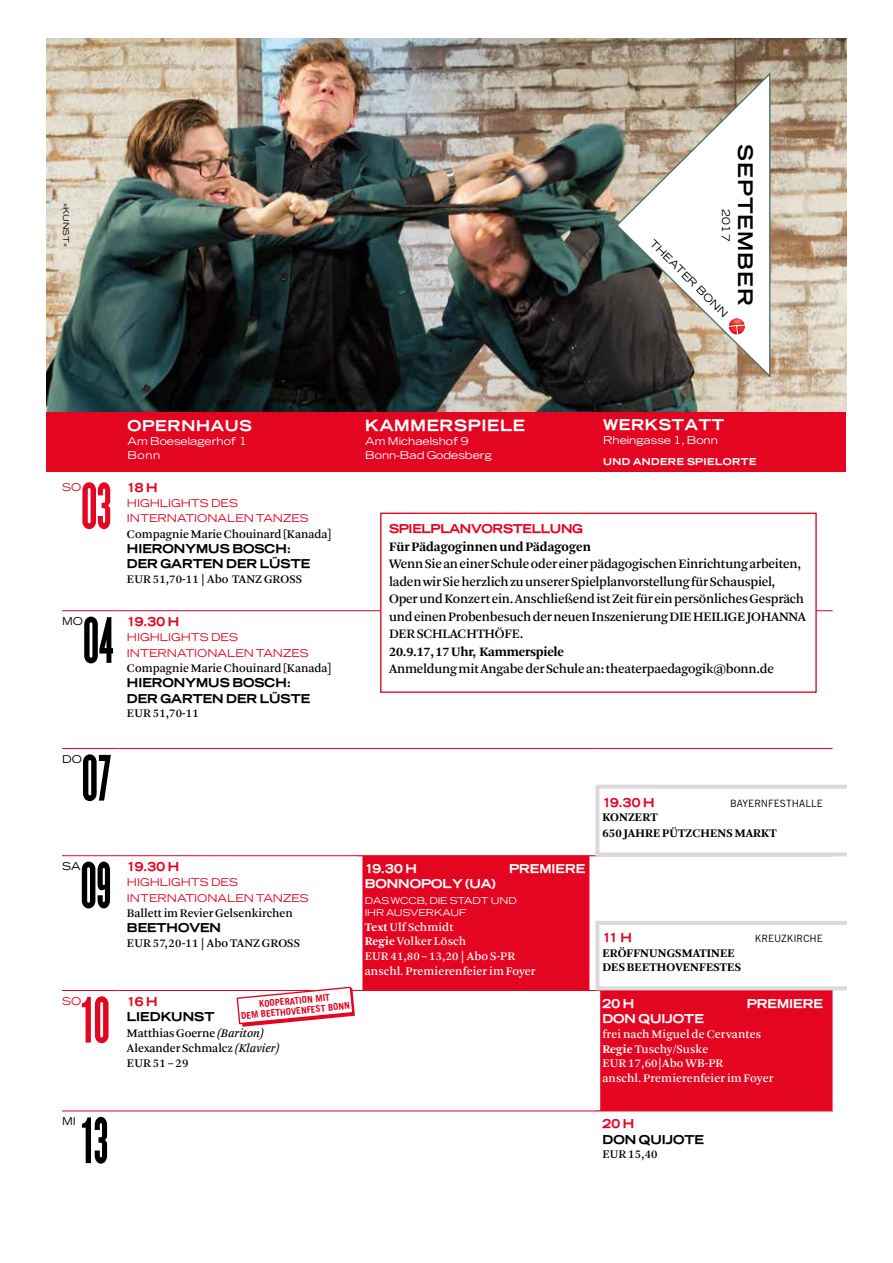
<style>
.page{position:relative;width:893px;height:1263px;background:#fff}
.page>*{position:absolute;margin:0;border:0;box-sizing:border-box;transform-origin:0 0}
.t1{font:57.15px "Champion HTF Bantamweight";color:#000}
.t2{font:57.15px "Champion HTF Bantamweight";color:#e40521}
.t3{font:700 expanded 20.1px "Trade Gothic LT Std";letter-spacing:.05em;color:#000}
.t4{font:900 15.45px "Trade Gothic Supre LH";letter-spacing:.05em;color:#fff}
.t5{font:900 14.85px "Trade Gothic Supre LH";letter-spacing:.05em;color:#fff}
.t6{font:13.5px/17.4px "Arnhem Pro";letter-spacing:-.015em;color:#000}
.t7{font:700 13.5px "Arnhem Pro";color:#000}
.t8{font:12.15px/15px "Arnhem Pro";color:#000}
.t9{font:12.15px/14.9px "Arnhem Pro";letter-spacing:.01em;color:#fff}
.t10{font:900 12.15px/15.3px "Trade Gothic Supre LH";color:#000}
.t11{font:700 12.15px/15.3px "Arnhem Pro";letter-spacing:.01em;color:#000}
.t12{font:900 12.15px "Trade Gothic Supre LH";letter-spacing:-.025em;color:#e40521}
.t13{font:900 12.15px "Trade Gothic Supre LH";color:#fff}
.t14{font:expanded 10.8px/15.3px "Trade Gothic LH";color:#e40521}
.t15{font:expanded 10.8px/14.1px "Trade Gothic LH";color:#fff}
.t16{font:expanded 10.8px/14.1px "Trade Gothic LT Std";color:#fff}
.t17{font:expanded 10.8px "Trade Gothic LH";letter-spacing:.01em;color:#000}
.t18{font:expanded 10.5px "Trade Gothic LH";color:#000}
.t19{font:10.05px "Trade Gothic";color:#000}
.t20{font:700 9.45px/10.1px "Trade Gothic";color:#e40521;text-align:center}
.t21{font:expanded 9.45px/12.1px "Trade Gothic LH";color:#fff}
.t22{font:900 9.45px "Trade Gothic Supre LH";letter-spacing:.05em;color:#fff}
.t23{font:expanded 8.1px "Trade Gothic LH";color:#000}
.s1{font-style:italic}
.s2{font-weight:700}
</style>
<div class="page">
<svg style="left:362px;top:856px;width:470px;height:254px;fill:#e40521"></svg>
<div style="left:589px;top:856px;width:11px;height:134px;background:#fff"></div>
<div style="left:589px;top:991px;width:11px;height:119px;background:#fff"></div>
<hr style="left:62px;top:610px;width:57px;height:1px;background:#e40521">
<hr style="left:119px;top:610px;width:238px;height:1px;background:#e40521">
<hr style="left:357px;top:610px;width:238px;height:1px;background:#e40521">
<hr style="left:595px;top:610px;width:237px;height:1px;background:#e40521">
<hr style="left:62px;top:748px;width:57px;height:1px;background:#e40521">
<hr style="left:119px;top:748px;width:238px;height:1px;background:#e40521">
<hr style="left:357px;top:748px;width:238px;height:1px;background:#e40521">
<hr style="left:595px;top:748px;width:237px;height:1px;background:#e40521">
<hr style="left:62px;top:855px;width:57px;height:1px;background:#e40521">
<hr style="left:119px;top:855px;width:238px;height:1px;background:#e40521">
<hr style="left:357px;top:855px;width:238px;height:1px;background:#e40521">
<hr style="left:62px;top:990px;width:57px;height:1px;background:#e40521">
<hr style="left:119px;top:990px;width:238px;height:1px;background:#e40521">
<hr style="left:357px;top:990px;width:238px;height:1px;background:#e40521">
<hr style="left:595px;top:990px;width:237px;height:1px;background:#e40521">
<hr style="left:62px;top:1110px;width:57px;height:1px;background:#e40521">
<hr style="left:119px;top:1110px;width:238px;height:1px;background:#e40521">
<hr style="left:357px;top:1110px;width:238px;height:1px;background:#e40521">
<hr style="left:595px;top:1110px;width:237px;height:1px;background:#e40521">
<svg style="left:236px;top:986px;width:119px;height:41px"></svg>
<div style="left:47px;top:412px;width:799px;height:59px;background:#e40521"></div>
<div style="left:381px;top:513px;width:435px;height:179px;background:#fff"></div>
<div style="left:380px;top:513px;width:437px;height:180px;border:1px solid #e40521"></div>
<svg style="left:595px;top:785px;width:251px;height:71px"></svg>
<svg style="left:595px;top:921px;width:251px;height:69px"></svg>
<img style="left:47px;top:38px;width:799px;height:374px">
<svg style="left:615px;top:72px;width:157px;height:307px"></svg>
<svg style="left:729px;top:319px;width:16px;height:15px"></svg>
<p class="t23" style="left:71px;top:203px;width:45px;rotate:90deg">»KUNST«</p>
<h2 class="t3" style="left:758px;top:144px;width:163px;rotate:90deg">SEPTEMBER</h2>
<p class="t17" style="left:733px;top:209px;width:34px;rotate:90deg">2017</p>
<p class="t18" style="left:656px;top:236px;width:107px;rotate:45deg">THEATER BONN</p>
<p class="t5" style="left:128px;top:416px;width:126px">OPERNHAUS</p>
<p class="t16" style="left:128px;top:434px;width:121px">Am Boeselagerhof 1<br>Bonn</p>
<p class="t14" style="left:62px;top:479px;width:21px">SO</p>
<h1 class="t2" style="left:81px;top:472px;width:31px">03</h1>
<p class="t12" style="left:127px;top:479px;width:32px">18 H</p>
<p class="t14" style="left:127px;top:495px;width:183px">HIGHLIGHTS DES<br>INTERNATIONALEN TANZES</p>
<p class="t8" style="left:127px;top:526px;width:206px">Compagnie Marie Chouinard [Kanada]</p>
<p class="t10" style="left:127px;top:541px;width:185px">HIERONYMUS BOSCH:<br>DER GARTEN DER LÜSTE</p>
<p class="t8" style="left:127px;top:572px;width:177px">EUR 51,70-11 | Abo TANZ GROSS</p>
<p class="t17" style="left:62px;top:614px;width:23px">MO</p>
<h1 class="t1" style="left:83px;top:606px;width:32px">04</h1>
<p class="t12" style="left:127px;top:614px;width:54px">19.30 H</p>
<p class="t14" style="left:127px;top:630px;width:183px">HIGHLIGHTS DES<br>INTERNATIONALEN TANZES</p>
<p class="t8" style="left:127px;top:661px;width:206px">Compagnie Marie Chouinard [Kanada]</p>
<p class="t10" style="left:127px;top:675px;width:185px">HIERONYMUS BOSCH:<br>DER GARTEN DER LÜSTE</p>
<p class="t8" style="left:127px;top:706px;width:73px">EUR 51,70-11</p>
<p class="t17" style="left:62px;top:752px;width:21px">DO</p>
<h1 class="t1" style="left:82px;top:744px;width:31px">07</h1>
<p class="t17" style="left:62px;top:859px;width:20px">SA</p>
<h1 class="t1" style="left:81px;top:851px;width:32px">09</h1>
<p class="t12" style="left:127px;top:859px;width:54px">19.30 H</p>
<p class="t14" style="left:127px;top:874px;width:183px">HIGHLIGHTS DES<br>INTERNATIONALEN TANZES</p>
<p class="t8" style="left:127px;top:906px;width:167px">Ballett im Revier Gelsenkirchen</p>
<p class="t10" style="left:127px;top:920px;width:96px">BEETHOVEN</p>
<p class="t8" style="left:127px;top:936px;width:175px">EUR 57,20-11 | Abo TANZ GROSS</p>
<p class="t20" style="left:240px;top:1000px;width:111px;rotate:-5deg">KOOPERATION MIT<br>DEM BEETHOVENFEST BONN</p>
<p class="t14" style="left:62px;top:993px;width:21px">SO</p>
<h1 class="t2" style="left:81px;top:986px;width:30px">10</h1>
<p class="t12" style="left:127px;top:993px;width:32px">16 H</p>
<p class="t10" style="left:127px;top:1009px;width:89px">LIEDKUNST</p>
<p class="t8" style="left:127px;top:1025px;width:154px">Matthias Goerne <span class="s1">(Bariton)<br></span>Alexander Schmalcz <span class="s1">(Klavier)<br></span>EUR 51 – 29</p>
<p class="t4" style="left:365px;top:415px;width:161px">KAMMERSPIELE</p>
<p class="t15" style="left:365px;top:434px;width:128px">Am Michaelshof 9<br>Bonn-Bad Godesberg</p>
<p class="t5" style="left:603px;top:415px;width:123px">WERKSTATT</p>
<p class="t15" style="left:603px;top:433px;width:116px">Rheingasse 1, Bonn</p>
<p class="t22" style="left:603px;top:455px;width:155px">UND ANDERE SPIELORTE</p>
<p class="t12" style="left:389px;top:521px;width:195px">SPIELPLANVORSTELLUNG</p>
<p class="t7" style="left:389px;top:538px;width:203px">Für Pädagoginnen und Pädagogen</p>
<p class="t6" style="left:389px;top:555px;width:418px">Wenn Sie an einer Schule oder einer pädagogischen Einrichtung arbeiten, laden wir Sie herzlich zu unserer Spielplanvorstellung für Schauspiel, Oper und Konzert ein. Anschließend ist Zeit für ein persönliches Gespräch und einen Probenbesuch der neuen Inszenierung DIE HEILIGE JOHANNA DER SCHLACHTHÖFE.</p>
<p class="t7" style="left:389px;top:643px;width:176px">20.9.17, 17 Uhr, Kammerspiele</p>
<p class="t6" style="left:389px;top:660px;width:386px">Anmeldung mit Angabe der Schule an: theaterpaedagogik@bonn.de</p>
<p class="t12" style="left:602px;top:794px;width:54px">19.30 H</p>
<p class="t19" style="left:730px;top:797px;width:94px">BAYERNFESTHALLE</p>
<p class="t11" style="left:602px;top:810px;width:176px">KONZERT<br>650 JAHRE PÜTZCHENS MARKT</p>
<p class="t13" style="left:365px;top:860px;width:54px">19.30 H</p>
<p class="t13" style="left:509px;top:860px;width:78px">PREMIERE</p>
<p class="t13" style="left:365px;top:876px;width:132px">BONNOPOLY (UA)</p>
<p class="t21" style="left:365px;top:894px;width:154px">DAS WCCB, DIE STADT UND<br>IHR AUSVERKAUF</p>
<p class="t9" style="left:365px;top:919px;width:172px"><span class="s2">Text</span> Ulf Schmidt<br><span class="s2">Regie</span> Volker Lösch<br>EUR 41,80 – 13,20 | Abo S-PR anschl. Premierenfeier im Foyer</p>
<p class="t12" style="left:602px;top:929px;width:31px">11 H</p>
<p class="t19" style="left:755px;top:932px;width:70px">KREUZKIRCHE</p>
<p class="t11" style="left:602px;top:945px;width:140px;line-height:14.9px">ERÖFFNUNGSMATINEE<br>DES BEETHOVENFESTES</p>
<p class="t13" style="left:602px;top:995px;width:33px">20 H</p>
<p class="t13" style="left:747px;top:995px;width:78px">PREMIERE</p>
<p class="t13" style="left:602px;top:1011px;width:103px">DON QUIJOTE</p>
<p class="t9" style="left:602px;top:1027px;width:172px">frei nach Miguel de Cervantes<br><span class="s2">Regie</span> Tuschy/Suske<br>EUR 17,60|Abo WB-PR<br>anschl. Premierenfeier im Foyer</p>
<p class="t17" style="left:62px;top:1114px;width:15px">MI</p>
<h1 class="t1" style="left:81px;top:1106px;width:28px">13</h1>
<p class="t12" style="left:602px;top:1116px;width:33px">20 H</p>
<p class="t10" style="left:602px;top:1131px;width:103px">DON QUIJOTE</p>
<p class="t8" style="left:602px;top:1147px;width:57px">EUR 15,40</p>
</div>
